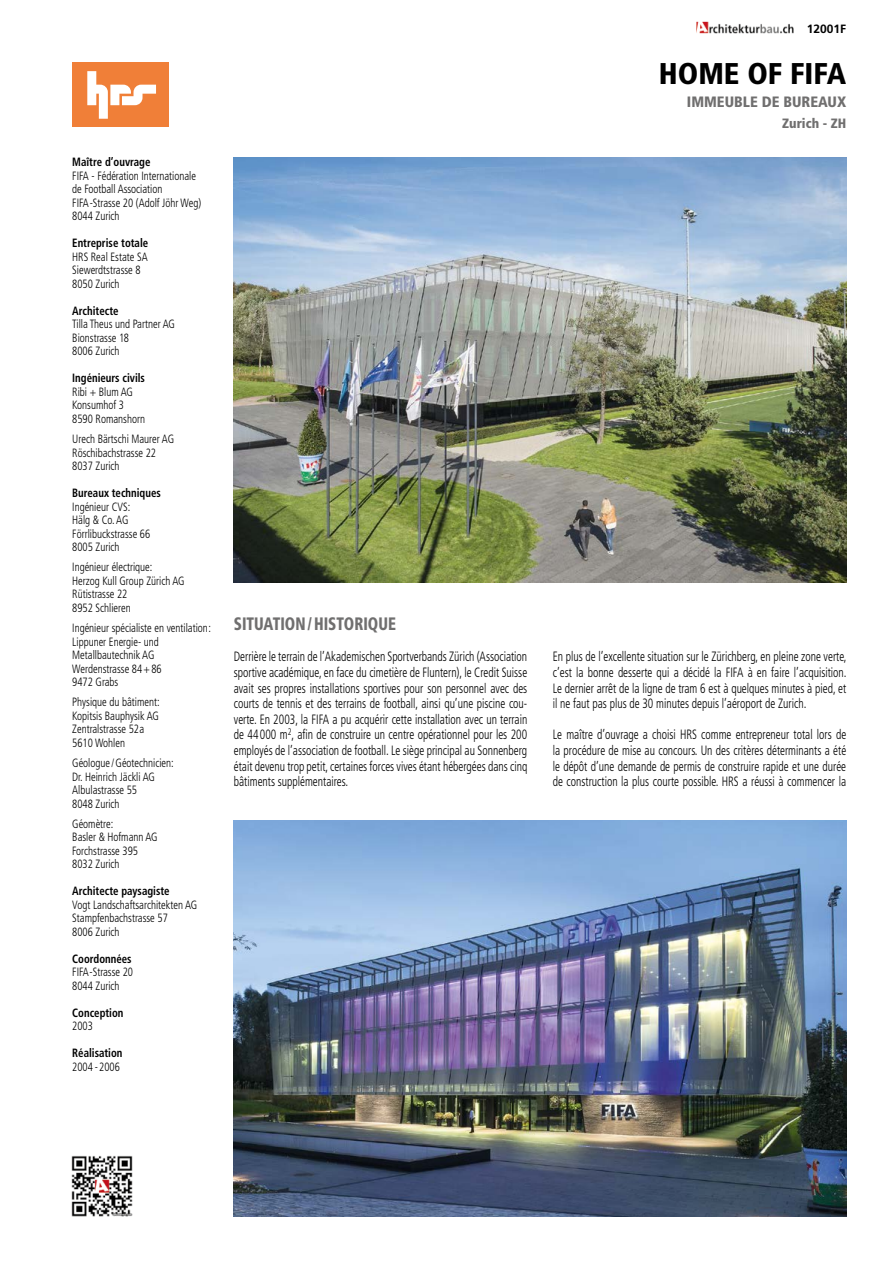
<style>
.page{position:relative;width:893px;height:1263px;background:#fff}
.page>*{position:absolute;margin:0;border:0;box-sizing:border-box;transform-origin:0 0}
.t1{font:900 condensed 30px "Frutiger";color:#000}
.t2{font:900 condensed 18px "Frutiger";color:#706f6f;scale:.85 1}
.t3{font:900 condensed 15px "Frutiger";color:#706f6f}
.t4{font:300 condensed 13.5px/15.6px "Frutiger";color:#000;text-align:justify;scale:.85 1}
.t5{font:900 condensed 13.5px "Frutiger";color:#706f6f}
.t6{font:300 condensed 12px/13.5px "Frutiger";color:#000;scale:.9 1}
.t7{font:700 condensed 12px "Frutiger";color:#000;scale:.9 1}
.t8{font:700 12px "Frutiger";color:#000}
</style>
<div class="page">
<img style="left:234px;top:157px;width:612px;height:426px">
<img style="left:696px;top:22px;width:98px;height:11px">
<img style="left:71px;top:1156px;width:62px;height:61px">
<img style="left:234px;top:821px;width:612px;height:395px">
<div style="left:72px;top:63px;width:97px;height:64px;background:#f07f38"></div>
<svg style="left:87px;top:71px;width:69px;height:48px"></svg>
<p class="t7" style="left:72px;top:155px;width:88px">Maître d’ouvrage</p>
<p class="t6" style="left:72px;top:169px;width:145px">FIFA - Fédération Internationale de Football Association<br>FIFA-Strasse 20 (Adolf Jöhr Weg)<br>8044 Zurich</p>
<p class="t7" style="left:72px;top:236px;width:86px">Entreprise totale</p>
<p class="t6" style="left:72px;top:250px;width:85px">HRS Real Estate SA<br>Siewerdtstrasse 8<br>8050 Zurich</p>
<p class="t7" style="left:72px;top:304px;width:53px">Architecte</p>
<p class="t6" style="left:72px;top:318px;width:116px">Tilla Theus und Partner AG<br>Bionstrasse 18<br>8006 Zurich</p>
<p class="t7" style="left:72px;top:371px;width:82px">Ingénieurs civils</p>
<p class="t6" style="left:72px;top:385px;width:82px">Ribi + Blum AG<br>Konsumhof 3<br>8590 Romanshorn</p>
<p class="t6" style="left:72px;top:432px;width:115px">Urech Bärtschi Maurer AG<br>Röschibachstrasse 22<br>8037 Zurich</p>
<p class="t7" style="left:72px;top:486px;width:100px">Bureaux techniques</p>
<p class="t6" style="left:72px;top:500px;width:88px">Ingénieur CVS:<br>Hälg &amp; Co. AG<br>Förrlibuckstrasse 66<br>8005 Zurich</p>
<p class="t6" style="left:72px;top:561px;width:126px">Ingénieur électrique:<br>Herzog Kull Group Zürich AG<br>Rütistrasse 22<br>8952 Schlieren</p>
<p class="t6" style="left:72px;top:621px;width:156px">Ingénieur spécialiste en ventilation:<br>Lippuner Energie- und<br>Metallbautechnik AG<br>Werdenstrasse 84+86<br>9472 Grabs</p>
<p class="t6" style="left:72px;top:696px;width:99px">Physique du bâtiment:<br>Kopitsis Bauphysik AG<br>Zentralstrasse 52a<br>5610 Wohlen</p>
<p class="t6" style="left:72px;top:756px;width:114px">Géologue /Géotechnicien:<br>Dr. Heinrich Jäckli AG<br>Albulastrasse 55<br>8048 Zurich</p>
<p class="t6" style="left:72px;top:817px;width:96px">Géomètre:<br>Basler &amp; Hofmann AG<br>Forchstrasse 395<br>8032 Zurich</p>
<p class="t7" style="left:72px;top:884px;width:110px">Architecte paysagiste</p>
<p class="t6" style="left:72px;top:898px;width:140px">Vogt Landschaftsarchitekten AG<br>Stampfenbachstrasse 57<br>8006 Zurich</p>
<p class="t7" style="left:72px;top:952px;width:67px">Coordonnées</p>
<p class="t6" style="left:72px;top:966px;width:69px">FIFA-Strasse 20<br>8044 Zurich</p>
<p class="t7" style="left:72px;top:1006px;width:58px">Conception</p>
<p class="t6" style="left:72px;top:1020px;width:25px">2003</p>
<p class="t7" style="left:72px;top:1046px;width:57px">Réalisation</p>
<p class="t6" style="left:72px;top:1060px;width:54px">2004 - 2006</p>
<h2 class="t2" style="left:234px;top:613px;width:192px">SITUATION/HISTORIQUE</h2>
<p class="t4" style="left:234px;top:649px;width:347px">Derrière le terrain de l’Akademischen Sportverbands Zürich (Association sportive académique, en face du cimetière de Fluntern), le Credit Suisse avait ses propres installations sportives pour son personnel avec des courts de tennis et des terrains de football, ainsi qu’une piscine cou&shy;verte. En 2003, la FIFA a pu acquérir cette installation avec un terrain de 44 000 m<sup>2</sup>, afin de construire un centre opérationnel pour les 200 employés de l’association de football. Le siège principal au Sonnenberg était devenu trop petit, certaines forces vives étant hébergées dans cinq bâtiments supplémentaires.</p>
<p class="t8" style="left:807px;top:21px;width:41px">12001F</p>
<h1 class="t1" style="left:659px;top:56px;width:189px">HOME OF FIFA</h1>
<p class="t3" style="left:687px;top:92px;width:161px">IMMEUBLE DE BUREAUX</p>
<p class="t5" style="left:782px;top:115px;width:66px">Zurich - ZH</p>
<p class="t4" style="left:553px;top:649px;width:347px">En plus de l’excellente situation sur le Zürichberg, en pleine zone verte, c’est la bonne desserte qui a décidé la FIFA à en faire l’acquisition.<br>Le dernier arrêt de la ligne de tram 6 est à quelques minutes à pied, et il ne faut pas plus de 30 minutes depuis l’aéroport de Zurich.</p>
<p class="t4" style="left:553px;top:727px;width:347px">Le maître d’ouvrage a choisi HRS comme entrepreneur total lors de la procédure de mise au concours. Un des critères déterminants a été le dépôt d’une demande de permis de construire rapide et une durée de construction la plus courte possible. HRS a réussi à commencer la</p>
</div>
